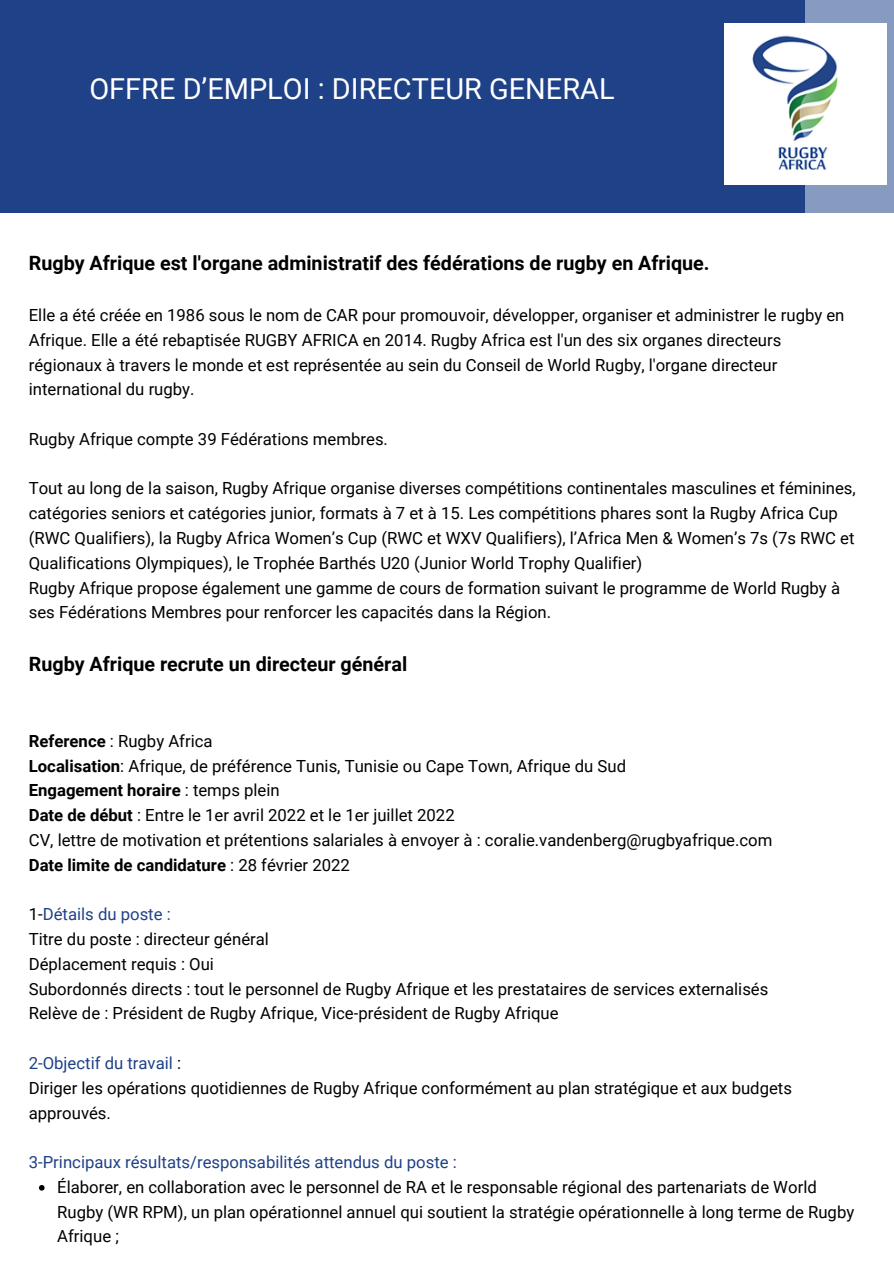
<style>
.page{position:relative;width:894px;height:1264px;background:#fff}
.page>*{position:absolute;margin:0;border:0;box-sizing:border-box;transform-origin:0 0}
.t1{font:28.95px "Roboto";color:#fff}
.t2{font:700 19.65px "Roboto";color:#000}
.t3{font:16.65px/24.8px "Roboto";color:#000}
.t4{font:16.65px "Roboto";color:#1f4187}
.t5{font:700 16.65px "Roboto";color:#000}
.s1{font-weight:700}
.s2{font-weight:400}
.s3{color:#000}
.s4{color:#285069}
</style>
<div class="page">
<div style="left:0;top:0;width:804px;height:213px;background:#1f4187"></div>
<div style="left:804px;top:0;width:89px;height:213px;background:#879bc1"></div>
<svg style="left:39px;top:1185px;width:6px;height:5px"></svg>
<img style="left:724px;top:24px;width:161px;height:161px">
<p class="t1" style="left:89px;top:72px;width:526px">OFFRE D’EMPLOI : DIRECTEUR GENERAL</p>
<p class="t2" style="left:29px;top:252px;width:682px">Rugby Afrique est l'organe administratif des fédérations de rugby en Afrique.</p>
<p class="t3" style="left:29px;top:303px;width:817px">Elle a été créée en 1986 sous le nom de CAR pour promouvoir, développer, organiser et administrer le rugby en Afrique. Elle a été rebaptisée RUGBY AFRICA en 2014. Rugby Africa est l'un des six organes directeurs régionaux à travers le monde et est représentée au sein du Conseil de World Rugby, l'organe directeur international du rugby.</p>
<p class="t3" style="left:29px;top:427px;width:360px">Rugby Afrique compte 39 Fédérations membres.</p>
<p class="t3" style="left:29px;top:476px;width:828px">Tout au long de la saison, Rugby Afrique organise diverses compétitions continentales masculines et féminines, catégories seniors et catégories junior, formats à 7 et à 15. Les compétitions phares sont la Rugby Africa Cup (RWC Qualifiers), la Rugby Africa Women’s Cup (RWC et WXV Qualifiers), l’Africa Men &amp; Women’s 7s (7s RWC et Qualifications Olympiques), le Trophée Barthés U20 (Junior World Trophy Qualifier)</p>
<p class="t3" style="left:29px;top:575px;width:812px">Rugby Afrique propose également une gamme de cours de formation suivant le programme de World Rugby à ses Fédérations Membres pour renforcer les capacités dans la Région.</p>
<p class="t2" style="left:29px;top:653px;width:380px">Rugby Afrique recrute un directeur général</p>
<p class="t3" style="left:29px;top:728px;width:185px"><span class="s1">Reference</span> : Rugby Africa</p>
<p class="t3" style="left:29px;top:753px;width:598px"><span class="s1">Localisation</span>: Afrique, de préférence Tunis, Tunisie ou Cape Town, Afrique du Sud</p>
<p class="t5" style="left:29px;top:781px;width:252px">Engagement horaire <span class="s2">: temps plein</span></p>
<p class="t3" style="left:29px;top:803px;width:427px"><span class="s1">Date de début</span> : Entre le 1er avril 2022 et le 1er juillet 2022</p>
<p class="t3" style="left:29px;top:827px;width:745px">CV, lettre de motivation et prétentions salariales à envoyer à : coralie.vandenberg@rugbyafrique.com</p>
<p class="t5" style="left:29px;top:855px;width:322px">Date limite de candidature <span class="s2">: 28 février 2022</span></p>
<p class="t4" style="left:29px;top:904px;width:143px"><span class="s3">1-</span>Détails du poste <span class="s4">:</span></p>
<p class="t3" style="left:29px;top:927px;width:241px">Titre du poste : directeur général</p>
<p class="t3" style="left:29px;top:951px;width:187px">Déplacement requis : Oui</p>
<p class="t3" style="left:29px;top:976px;width:740px">Subordonnés directs : tout le personnel de Rugby Afrique et les prestataires de services externalisés</p>
<p class="t3" style="left:29px;top:1001px;width:531px">Relève de : Président de Rugby Afrique, Vice-président de Rugby Afrique</p>
<p class="t4" style="left:29px;top:1053px;width:154px">2-Objectif du travail <span class="s3">:</span></p>
<p class="t3" style="left:29px;top:1075px;width:764px">Diriger les opérations quotidiennes de Rugby Afrique conformément au plan stratégique et aux budgets approuvés.</p>
<p class="t4" style="left:29px;top:1152px;width:429px">3-Principaux résultats/responsabilités attendus du poste :</p>
<p class="t3" style="left:57px;top:1174px;width:798px">Élaborer, en collaboration avec le personnel de RA et le responsable régional des partenariats de World<br>Rugby (WR RPM), un plan opérationnel annuel qui soutient la stratégie opérationnelle à long terme de Rugby<br>Afrique ;</p>
</div>
